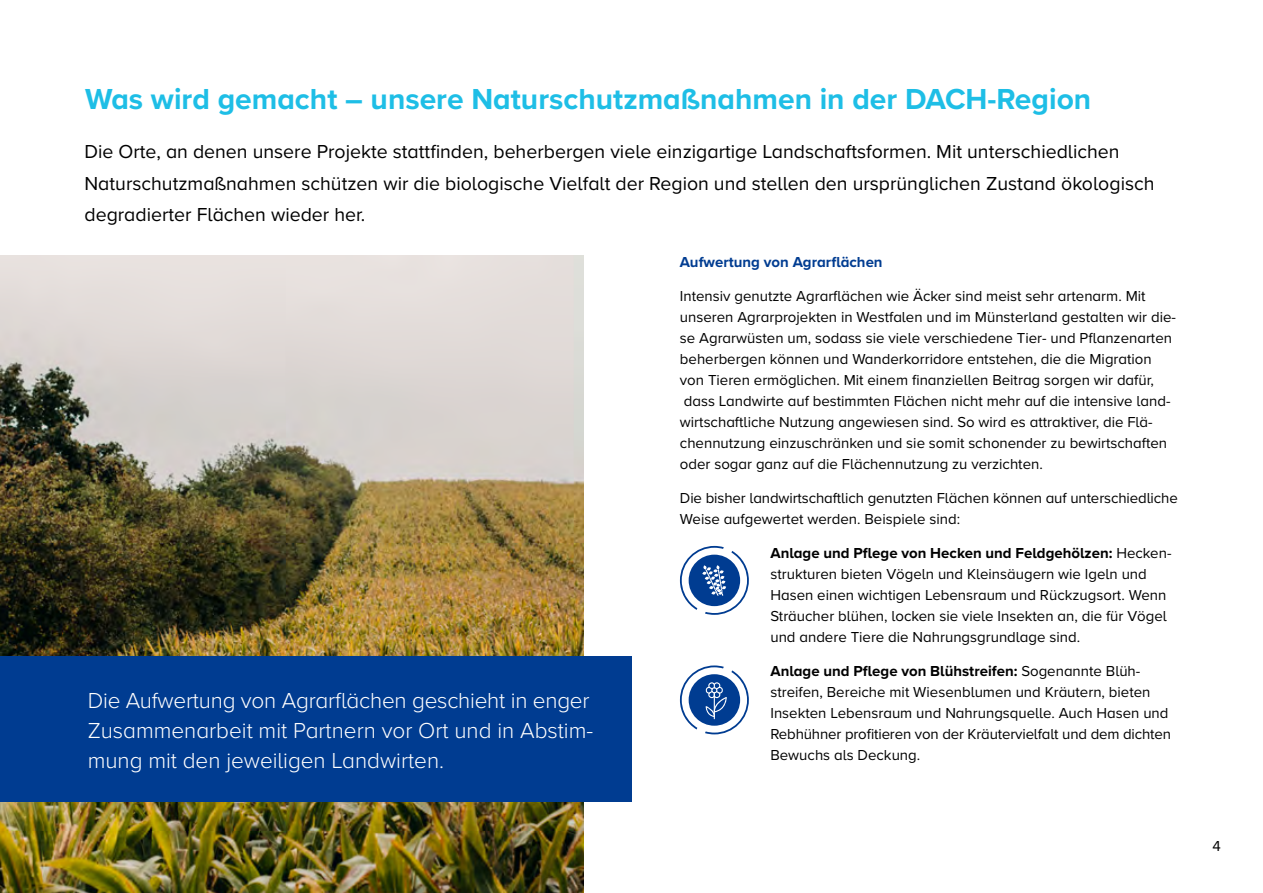
<style>
.page{position:relative;width:1263px;height:893px;background:#fff}
.page>*{position:absolute;margin:0;border:0;box-sizing:border-box;transform-origin:0 0}
.t1{font:700 30px "Proxima Nova A";color:#1ebee6}
.t2{font:300 22.5px/30px "Proxima Nova A";color:#fff}
.t3{font:19.5px/31.5px "Proxima Nova A";color:#000}
.t4{font:15px/21px "Proxima Nova A";color:#000}
.t5{font:700 15px "Proxima Nova A";color:#003c91}
.s1{font-weight:700}
</style>
<div class="page">
<img style="left:0;top:255px;width:583px;height:638px">
<svg style="left:680px;top:546px;width:69px;height:69px"></svg>
<div style="left:0;top:656px;width:631px;height:146px;background:#003c91"></div>
<svg style="left:680px;top:665px;width:69px;height:69px"></svg>
<h1 class="t1" style="left:85px;top:76px;width:1008px">Was wird gemacht – unsere Naturschutzmaßnahmen in der DACH-Region</h1>
<p class="t3" style="left:84px;top:135px;width:1071px">Die Orte, an denen unsere Projekte stattfinden, beherbergen viele einzigartige Landschaftsformen. Mit unterschiedlichen<br>Naturschutzmaßnahmen schützen wir die biologische Vielfalt der Region und stellen den ursprünglichen Zustand ökologisch degradierter Flächen wieder her.</p>
<p class="t5" style="left:680px;top:251px;width:204px">Aufwertung von Agrarflächen</p>
<p class="t4" style="left:680px;top:285px;width:498px">Intensiv genutzte Agrarflächen wie Äcker sind meist sehr artenarm. Mit unseren Agrarprojekten in Westfalen und im Münsterland gestalten wir die&shy;se Agrarwüsten um, sodass sie viele verschiedene Tier- und Pflanzenarten beherbergen können und Wanderkorridore entstehen, die die Migration von Tieren ermöglichen. Mit einem finanziellen Beitrag sorgen wir dafür, dass Landwirte auf bestimmten Flächen nicht mehr auf die intensive land&shy;wirtschaftliche Nutzung angewiesen sind. So wird es attraktiver, die Flä&shy;chennutzung einzuschränken und sie somit schonender zu bewirtschaften oder sogar ganz auf die Flächennutzung zu verzichten.</p>
<p class="t4" style="left:680px;top:486px;width:499px">Die bisher landwirtschaftlich genutzten Flächen können auf unterschiedliche<br>Weise aufgewertet werden. Beispiele sind:</p>
<p class="t4" style="left:770px;top:542px;width:403px"><span class="s1">Anlage und Pflege von Hecken und Feldgehölzen:</span> Hecken&shy;strukturen bieten Vögeln und Kleinsäugern wie Igeln und Hasen einen wichtigen Lebensraum und Rückzugsort. Wenn Sträucher blühen, locken sie viele Insekten an, die für Vögel und andere Tiere die Nahrungsgrundlage sind.</p>
<p class="t4" style="left:770px;top:659px;width:402px"><span class="s1">Anlage und Pflege von Blühstreifen:</span> Sogenannte Blüh&shy;streifen, Bereiche mit Wiesenblumen und Kräutern, bieten Insekten Lebensraum und Nahrungsquelle. Auch Hasen und Rebhühner profitieren von der Kräutervielfalt und dem dichten Bewuchs als Deckung.</p>
<h2 class="t2" style="left:88px;top:684px;width:507px">Die Aufwertung von Agrarflächen geschieht in enger<br>Zusammenarbeit mit Partnern vor Ort und in Abstim&shy;mung mit den jeweiligen Landwirten.</h2>
<p class="t4" style="left:1212px;top:834px;width:10px">4</p>
</div>
